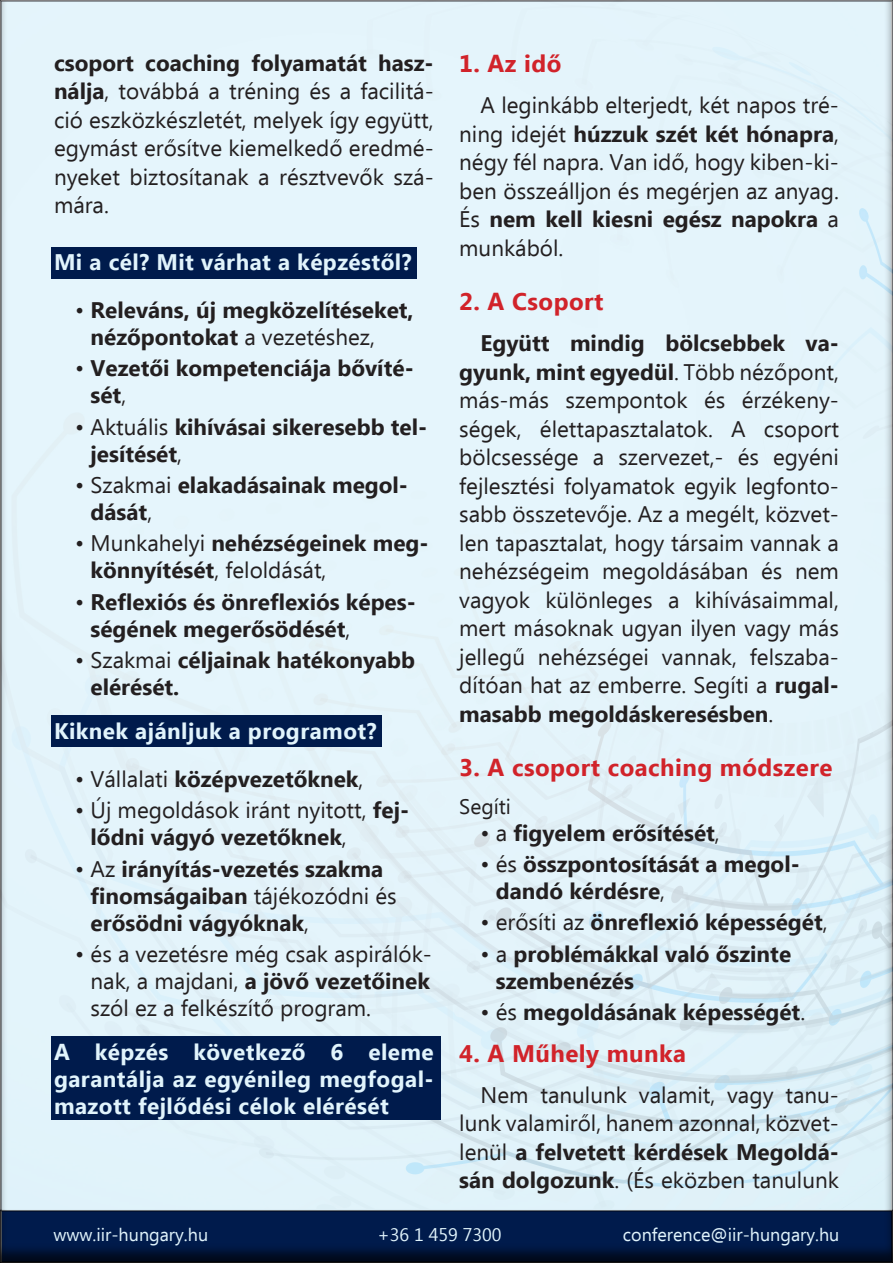
<style>
.page{position:relative;width:893px;height:1263px;background:#fff}
.page>*{position:absolute;margin:0;border:0;box-sizing:border-box;transform-origin:0 0}
.Alcímek{font:700 24px "Ebrima";letter-spacing:.02em;color:#d1232a}
.Szöveg{font:22.5px/28.5px "Ebrima";color:#231f20;text-align:justify}
.bulletpointos{font:700 22.5px/27px "Ebrima";color:#231f20}
.bulletpointos-2{font:22.5px/27px "Ebrima";color:#231f20}
.Címsorok{font:700 22.5px/27px "Ebrima";letter-spacing:.02em;color:#e1f4fc;text-align:justify}
.t1{font:21px "Ebrima";color:#231f20}
.t2{font:18px "Ebrima";color:#e1f4fc}
.s1{font-weight:700}
.s2{font-weight:400}
</style>
<div class="page">
<div style="left:0;top:1207px;width:893px;height:56px;background:#231f20;opacity:.75"></div>
<img style="left:0;top:0;width:893px;height:1209px">
<div style="left:51px;top:1036px;width:390px;height:84px;background:#001b4c"></div>
<div style="left:51px;top:715px;width:330px;height:32px;background:#001b4c"></div>
<div style="left:51px;top:247px;width:365px;height:32px;background:#001b4c"></div>
<p class="Szöveg" style="left:54px;top:50px;width:381px"><span class="s1">csoport coaching folyamatát hasz&shy;nálja</span>, továbbá a tréning és a facilitá&shy;ció eszközkészletét, melyek így együtt, egymást erősítve kiemelkedő eredmé&shy;nyeket biztosítanak a résztvevők szá&shy;mára.</p>
<p class="Címsorok" style="left:54px;top:250px;width:359px">Mi a cél? Mit várhat a képzéstől?</p>
<p class="bulletpointos" style="left:91px;top:298px;width:325px;text-indent:-15px"><span class="s2">•</span> Releváns, új megközelítéseket, nézőpontokat <span class="s2">a vezetéshez,</span></p>
<p class="bulletpointos" style="left:91px;top:356px;width:325px;text-indent:-15px"><span class="s2">•</span> Vezetői kompetenciája bővíté&shy;sét<span class="s2">,</span></p>
<p class="bulletpointos" style="left:91px;top:414px;width:338px;text-indent:-15px"><span class="s2">• Aktuális</span> kihívásai sikeresebb tel&shy;jesítését<span class="s2">,</span></p>
<p class="bulletpointos" style="left:91px;top:473px;width:319px;text-indent:-15px"><span class="s2">• Szakmai</span> elakadásainak megol&shy;dását<span class="s2">,</span></p>
<p class="bulletpointos" style="left:91px;top:531px;width:339px;text-indent:-15px"><span class="s2">• Munkahelyi</span> nehézségeinek meg&shy;könnyítését<span class="s2">, feloldását,</span></p>
<p class="bulletpointos" style="left:91px;top:589px;width:327px;text-indent:-15px"><span class="s2">•</span> Reflexiós és önreflexiós képes&shy;ségének megerősödését<span class="s2">,</span></p>
<p class="bulletpointos" style="left:91px;top:647px;width:326px;text-indent:-15px"><span class="s2">• Szakmai</span> céljainak hatékonyabb elérését.</p>
<p class="Címsorok" style="left:54px;top:718px;width:324px">Kiknek ajánljuk a programot?</p>
<p class="bulletpointos" style="left:75px;top:767px;width:290px"><span class="s2">• Vállalati</span> középvezetőknek<span class="s2">,</span></p>
<p class="bulletpointos-2" style="left:91px;top:798px;width:320px;text-indent:-15px">• Új megoldások iránt nyitott, <span class="s1">fej&shy;lődni vágyó vezetőknek</span>,</p>
<p class="bulletpointos" style="left:91px;top:856px;width:308px;text-indent:-15px"><span class="s2">• Az</span> irányítás-vezetés szakma finomságaiban <span class="s2">tájékozódni és </span>erősödni vágyóknak<span class="s2">,</span></p>
<p class="bulletpointos-2" style="left:91px;top:942px;width:343px;text-align:justify;text-indent:-15px">• és a vezetésre még csak aspirálók&shy;nak, a majdani, <span class="s1">a jövő vezetőinek </span>szól ez a felkészítő program.</p>
<p class="Címsorok" style="left:54px;top:1039px;width:381px">A képzés következő 6 eleme garantálja az egyénileg megfogal&shy;mazott fejlődési célok elérését</p>
<p class="Alcímek" style="left:459px;top:45px;width:104px">1. Az idő</p>
<p class="Szöveg" style="left:459px;top:92px;width:381px;text-indent:21px">A leginkább elterjedt, két napos tré&shy;ning idejét <span class="s1">húzzuk szét két hónapra</span>, négy fél napra. Van idő, hogy kiben-ki&shy;ben összeálljon és megérjen az anyag.<br>És <span class="s1">nem kell kiesni egész napokra</span> a munkából.</p>
<p class="Alcímek" style="left:459px;top:283px;width:146px">2. A Csoport</p>
<p class="Szöveg" style="left:459px;top:330px;width:381px;text-indent:21px"><span class="s1">Együtt mindig bölcsebbek va&shy;gyunk, mint egyedül</span>. Több nézőpont, más-más szempontok és érzékeny&shy;ségek, élettapasztalatok. A csoport bölcsessége a szervezet,- és egyéni fejlesztési folyamatok egyik legfonto&shy;sabb összetevője. Az a megélt, közvet&shy;len tapasztalat, hogy társaim vannak a nehézségeim megoldásában és nem vagyok különleges a kihívásaimmal, mert másoknak ugyan ilyen vagy más jellegű nehézségei vannak, felszaba&shy;dítóan hat az emberre. Segíti a <span class="s1">rugal&shy;masabb megoldáskeresésben</span>.</p>
<p class="Alcímek" style="left:459px;top:750px;width:375px">3. A csoport coaching módszere</p>
<p class="t1" style="left:459px;top:791px;width:53px">Segíti</p>
<p class="bulletpointos" style="left:480px;top:821px;width:241px"><span class="s2">• a</span> figyelem erősítését<span class="s2">,</span></p>
<p class="bulletpointos" style="left:496px;top:852px;width:306px;text-indent:-15px"><span class="s2">• és</span> összpontosítását a megol&shy;dandó kérdésre<span class="s2">,</span></p>
<p class="bulletpointos" style="left:480px;top:910px;width:349px"><span class="s2">• erősíti az</span> önreflexió képességét<span class="s2">,</span></p>
<p class="bulletpointos" style="left:496px;top:941px;width:297px;text-indent:-15px"><span class="s2">• a</span> problémákkal való őszinte szembenézés</p>
<p class="bulletpointos" style="left:480px;top:1000px;width:326px"><span class="s2">• és</span> megoldásának képességét<span class="s2">.</span></p>
<p class="Alcímek" style="left:459px;top:1035px;width:228px">4. A Műhely munka</p>
<p class="Szöveg" style="left:459px;top:1082px;width:381px;text-indent:21px">Nem tanulunk valamit, vagy tanu&shy;lunk valamiről, hanem azonnal, közvet&shy;lenül <span class="s1">a felvetett kérdések Megoldá&shy;sán dolgozunk</span>. (És eközben tanulunk</p>
<p class="t2" style="left:54px;top:1222px;width:156px">www.iir-hungary.hu</p>
<p class="t2" style="left:378px;top:1222px;width:126px">+36 1 459 7300</p>
<p class="t2" style="left:623px;top:1222px;width:218px">conference@iir-hungary.hu</p>
</div>
